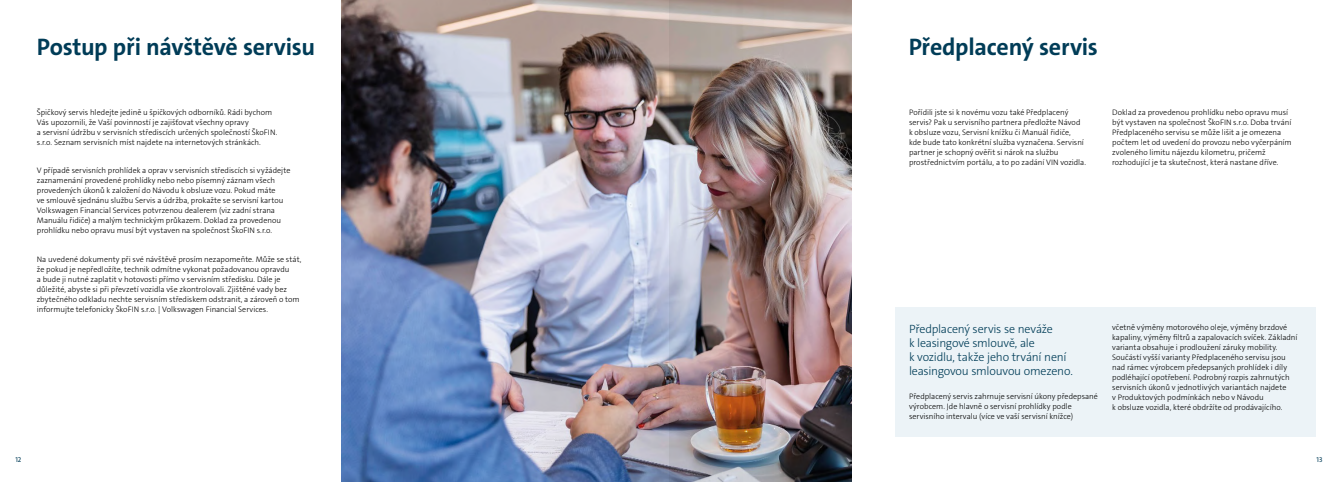
<style>
.page{position:relative;width:1338px;height:482px;background:#fff}
.page>*{position:absolute;margin:0;border:0;box-sizing:border-box;transform-origin:0 0}
.t1{font:700 24px "VWAG The Sans";letter-spacing:-.01em;color:#003c57}
.t2{font:300 12px/14px "VWAG The Sans";letter-spacing:-.02em;color:#003c57}
.t3{font:300 8px/10px "VWAG The Sans";color:#000}
.t4{font:7px "VWAG The Sans";color:#003c57}
</style>
<div class="page">
<div style="left:895px;top:307px;width:420px;height:130px;background:#ecf3f7"></div>
<img style="left:342px;top:0;width:509px;height:482px">
<img style="left:669px;top:0;width:124px;height:482px">
<h1 class="t1" style="left:37px;top:31px;width:280px">Postup při návštěvě servisu</h1>
<h1 class="t1" style="left:909px;top:31px;width:191px">Předplacený servis</h1>
<p class="t3" style="left:37px;top:107px;width:242px">Špičkový servis hledejte jedině u špičkových odborníků. Rádi bychom Vás upozornili, že Vaší povinností je zajišťovat všechny opravy<br>a servisní údržbu v servisních střediscích určených společností ŠkoFIN. s.r.o. Seznam servisních míst najdete na internetových stránkách.</p>
<p class="t3" style="left:37px;top:166px;width:255px">V případě servisních prohlídek a oprav v servisních střediscích si vyžádejte zaznamenání provedené prohlídky nebo nebo písemný záznam všech provedených úkonů k založení do Návodu k obsluze vozu. Pokud máte<br>ve smlouvě sjednánu službu Servis a údržba, prokažte se servisní kartou Volkswagen Financial Services potvrzenou dealerem (viz zadní strana Manuálu řidiče) a malým technickým průkazem. Doklad za provedenou prohlídku nebo opravu musí být vystaven na společnost ŠkoFIN s.r.o.</p>
<p class="t3" style="left:37px;top:254px;width:266px">Na uvedené dokumenty při své návštěvě prosím nezapomeňte. Může se stát, že pokud je nepředložíte, technik odmítne vykonat požadovanou opravdu<br>a bude ji nutné zaplatit v hotovosti přímo v servisním středisku. Dále je důležité, abyste si při převzetí vozidla vše zkontrolovali. Zjištěné vady bez zbytečného odkladu nechte servisním střediskem odstranit, a zároveň o tom informujte telefonicky ŠkoFIN s.r.o. | Volkswagen Financial Services.</p>
<p class="t3" style="left:909px;top:107px;width:179px">Pořídili jste si k novému vozu také Předplacený servis? Pak u servisního partnera předložte Návod k obsluze vozu, Servisní knížku či Manuál řidiče,<br>kde bude tato konkrétní služba vyznačena. Servisní partner je schopný ověřit si nárok na službu prostřednictvím portálu, a to po zadání VIN vozidla.</p>
<p class="t3" style="left:1112px;top:107px;width:181px">Doklad za provedenou prohlídku nebo opravu musí být vystaven na společnost ŠkoFIN s.r.o. Doba trvání Předplaceného servisu se může lišit a je omezena počtem let od uvedení do provozu nebo vyčerpáním zvoleného limitu nájezdu kilometru, pričemž rozhodující je ta skutečnost, která nastane dříve.</p>
<h2 class="t2" style="left:909px;top:322px;width:165px">Předplacený servis se neváže<br>k leasingové smlouvě, ale<br>k vozidlu, takže jeho trvání není leasingovou smlouvou omezeno.</h2>
<p class="t3" style="left:909px;top:391px;width:190px">Předplacený servis zahrnuje servisní úkony předepsané výrobcem. Jde hlavně o servisní prohlídky podle servisního intervalu (více ve vaší servisní knížce)</p>
<p class="t3" style="left:1112px;top:322px;width:187px">včetně výměny motorového oleje, výměny brzdové kapaliny, výměny filtrů a zapalovacích svíček. Základní varianta obsahuje i prodloužení záruky mobility.<br>Součástí vyšší varianty Předplaceného servisu jsou nad rámec výrobcem předepsaných prohlídek i díly podléhající opotřebení. Podrobný rozpis zahrnutých servisních úkonů v jednotlivých variantách najdete<br>v Produktových podmínkách nebo v Návodu<br>k obsluze vozidla, které obdržíte od prodávajícího.</p>
<p class="t4" style="left:15px;top:455px;width:8px">12</p>
<p class="t4" style="left:1317px;top:455px;width:7px">13</p>
</div>
